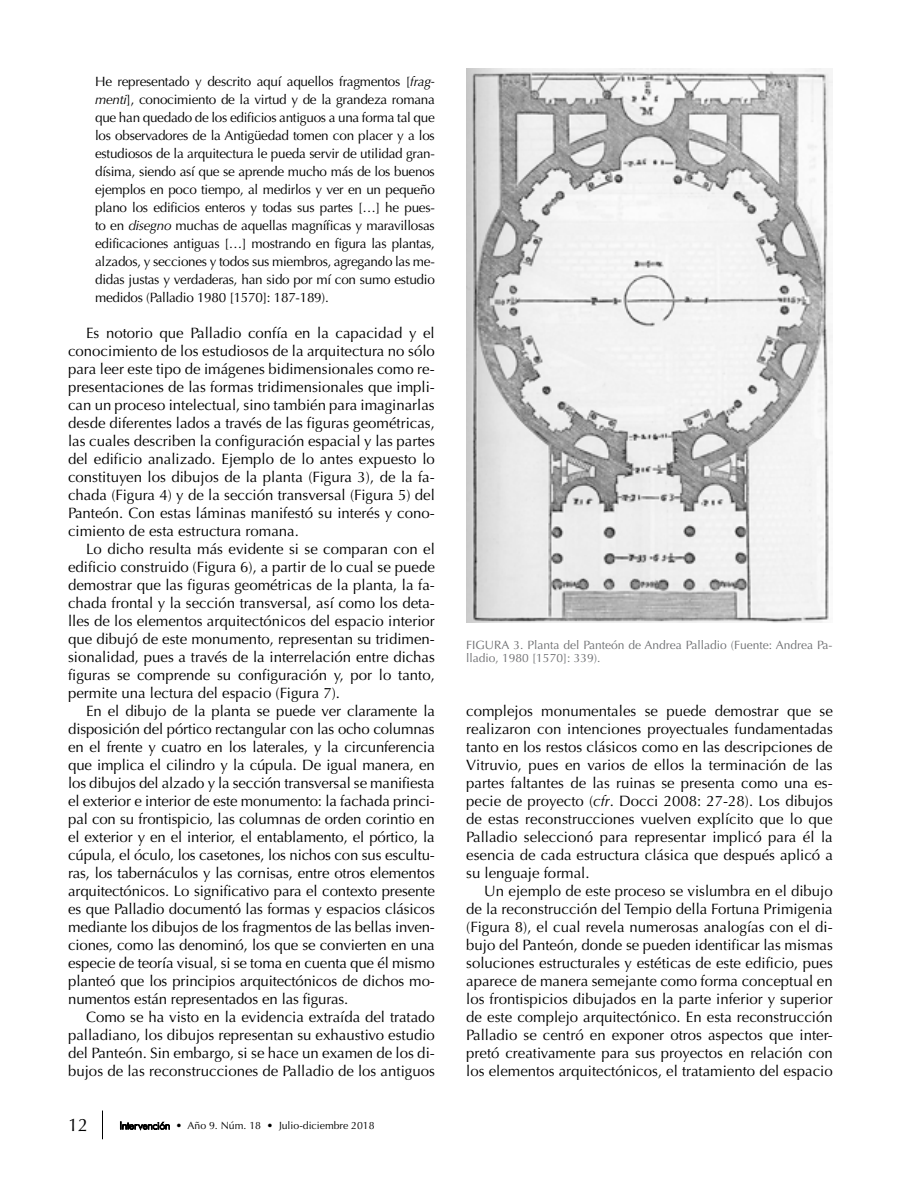
<style>
.page{position:relative;width:918px;height:1188px;background:#fff}
.page>*{position:absolute;margin:0;border:0;box-sizing:border-box;transform-origin:0 0}
.t1{font:18px "Optima LT Std";color:#000}
.t2{font:15px/18px "Optima LT Std";color:#000;text-align:justify}
.t3{font:13.5px/18px "Optima LT Std";letter-spacing:-.02em;color:#000;text-align:justify}
.t4{font:12px/13.5px "Optima LT Std";color:#6d6e71}
.t5{font:10.5px "Optima LT Std";color:#000}
.s1{font-style:italic}
.s2{font-family:"Futura BT";font-weight:300}
</style>
<div class="page">
<svg style="left:102px;top:1111px;width:1px;height:28px"></svg>
<svg style="left:120px;top:1122px;width:50px;height:8px"></svg>
<img style="left:466px;top:69px;width:367px;height:553px">
<p class="t3" style="left:95px;top:73px;width:341px">He representado y descrito aquí aquellos fragmentos [<span class="s1">frag&shy;menti</span>], conocimiento de la virtud y de la grandeza romana que han quedado de los edificios antiguos a una forma tal que los observadores de la Antigüedad tomen con placer y a los estudiosos de la arquitectura le pueda servir de utilidad gran&shy;dísima, siendo así que se aprende mucho más de los buenos ejemplos en poco tiempo, al medirlos y ver en un pequeño plano los edificios enteros y todas sus partes […] he pues&shy;to en <span class="s1">disegno</span> muchas de aquellas magníficas y maravillosas edificaciones antiguas […] mostrando en figura las plantas, alzados, y secciones y todos sus miembros, agregando las me&shy;didas justas y verdaderas, han sido por mí con sumo estudio medidos (Palladio 1980 [1570]: 187-189).</p>
<p class="t2" style="left:68px;top:324px;width:368px;text-indent:18px">Es notorio que Palladio confía en la capacidad y el conocimiento de los estudiosos de la arquitectura no sólo para leer este tipo de imágenes bidimensionales como re&shy;presentaciones de las formas tridimensionales que impli&shy;can un proceso intelectual, sino también para imaginarlas desde diferentes lados a través de las figuras geométricas, las cuales describen la configuración espacial y las partes del edificio analizado. Ejemplo de lo antes expuesto lo constituyen los dibujos de la planta (Figura 3), de la fa&shy;chada (Figura 4) y de la sección transversal (Figura 5) del Panteón. Con estas láminas manifestó su interés y cono&shy;cimiento de esta estructura romana.</p>
<p class="t2" style="left:68px;top:540px;width:368px;text-indent:18px">Lo dicho resulta más evidente si se comparan con el edificio construido (Figura 6), a partir de lo cual se puede demostrar que las figuras geométricas de la planta, la fa&shy;chada frontal y la sección transversal, así como los deta&shy;lles de los elementos arquitectónicos del espacio interior que dibujó de este monumento, representan su tridimen&shy;sionalidad, pues a través de la interrelación entre dichas figuras se comprende su configuración y, por lo tanto, permite una lectura del espacio (Figura 7).</p>
<p class="t2" style="left:68px;top:702px;width:368px;text-indent:18px">En el dibujo de la planta se puede ver claramente la disposición del pórtico rectangular con las ocho columnas en el frente y cuatro en los laterales, y la circunferencia que implica el cilindro y la cúpula. De igual manera, en los dibujos del alzado y la sección transversal se manifiesta el exterior e interior de este monumento: la fachada princi&shy;pal con su frontispicio, las columnas de orden corintio en el exterior y en el interior, el entablamento, el pórtico, la cúpula, el óculo, los casetones, los nichos con sus escultu&shy;ras, los tabernáculos y las cornisas, entre otros elementos arquitectónicos. Lo significativo para el contexto presente es que Palladio documentó las formas y espacios clásicos mediante los dibujos de los fragmentos de las bellas inven&shy;ciones, como las denominó, los que se convierten en una especie de teoría visual, si se toma en cuenta que él mismo planteó que los principios arquitectónicos de dichos mo&shy;numentos están representados en las figuras.</p>
<p class="t2" style="left:68px;top:1008px;width:368px;text-indent:18px">Como se ha visto en la evidencia extraída del tratado palladiano, los dibujos representan su exhaustivo estudio del Panteón. Sin embargo, si se hace un examen de los di&shy;bujos de las reconstrucciones de Palladio de los antiguos</p>
<p class="t1" style="left:68px;top:1114px;width:22px">12</p>
<p class="t5" style="left:120px;top:1120px;width:257px"><span class="s2">Intervención</span> • Año 9. Núm. 18 • Julio-diciembre 2018</p>
<p class="t4" style="left:466px;top:638px;width:368px">FIGURA 3. Planta del Panteón de Andrea Palladio (Fuente: Andrea Pa&shy;lladio, 1980 [1570]: 339).</p>
<p class="t2" style="left:466px;top:702px;width:368px">complejos monumentales se puede demostrar que se realizaron con intenciones proyectuales fundamentadas tanto en los restos clásicos como en las descripciones de Vitruvio, pues en varios de ellos la terminación de las partes faltantes de las ruinas se presenta como una es&shy;pecie de proyecto (<span class="s1">cfr</span>. Docci 2008: 27-28). Los dibujos de estas reconstrucciones vuelven explícito que lo que Palladio seleccionó para representar implicó para él la esencia de cada estructura clásica que después aplicó a su lenguaje formal.</p>
<p class="t2" style="left:466px;top:882px;width:368px;text-indent:18px">Un ejemplo de este proceso se vislumbra en el dibujo de la reconstrucción del Tempio della Fortuna Primigenia (Figura 8), el cual revela numerosas analogías con el di&shy;bujo del Panteón, donde se pueden identificar las mismas soluciones estructurales y estéticas de este edificio, pues aparece de manera semejante como forma conceptual en los frontispicios dibujados en la parte inferior y superior de este complejo arquitectónico. En esta reconstrucción Palladio se centró en exponer otros aspectos que inter&shy;pretó creativamente para sus proyectos en relación con los elementos arquitectónicos, el tratamiento del espacio</p>
</div>
